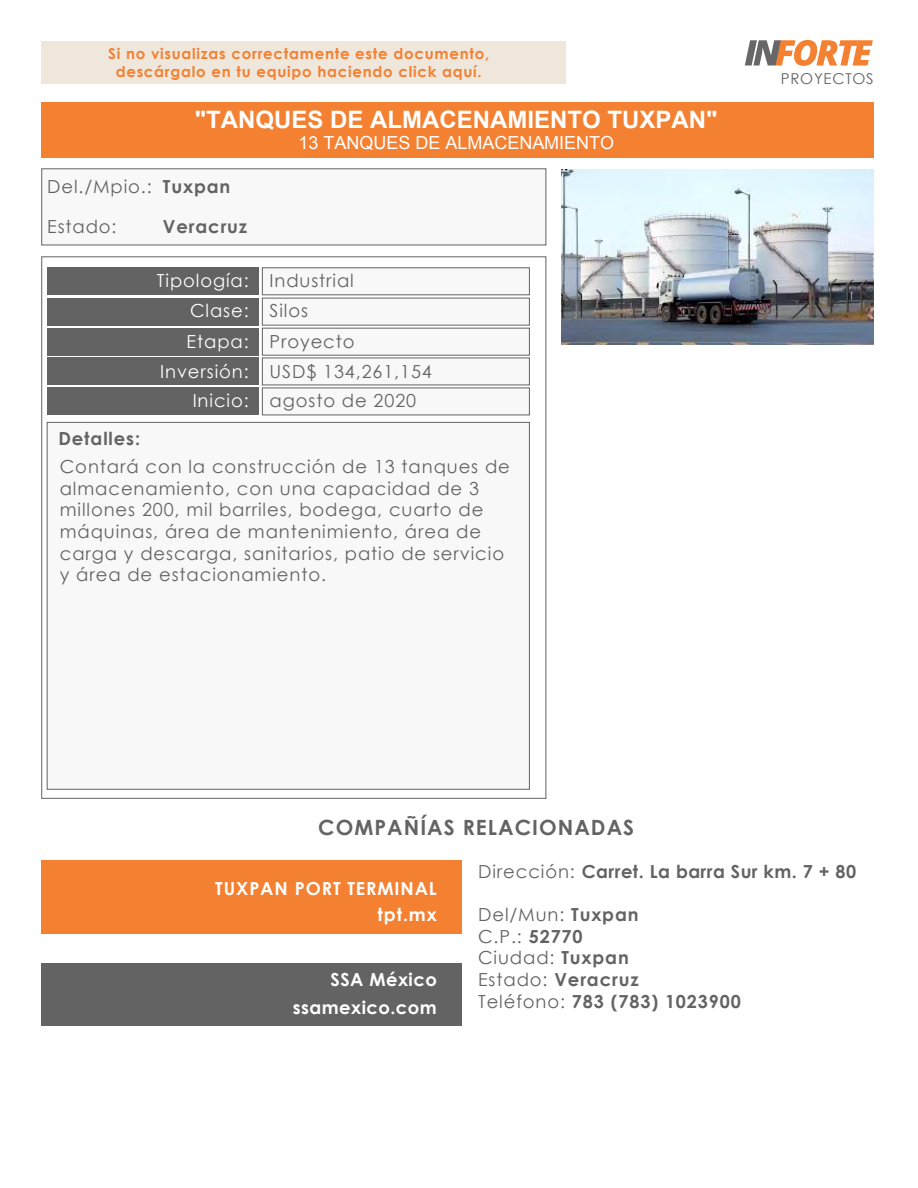
<style>
.page{position:relative;width:918px;height:1188px;background:#fff}
.page>*{position:absolute;margin:0;border:0;box-sizing:border-box;transform-origin:0 0}
.t1{font:700 24px "Arial";color:#fff}
.t2{font:700 21px "Century Gothic";letter-spacing:.05em;color:#636363}
.t3{font:18px/21.6px "Century Gothic";letter-spacing:.05em;color:#636363}
.t4{font:700 18px/21.6px "Century Gothic";letter-spacing:.05em;color:#636363}
.t5{font:18px/29.8px "Century Gothic";letter-spacing:.05em;color:#fff;text-align:right}
.t6{font:700 18px "Century Gothic";letter-spacing:.025em;color:#636363}
.t7{font:18px "Arial";color:#fff}
.t8{font:700 18px/26.1px "Century Gothic";letter-spacing:.05em;color:#fff;text-align:right}
.t9{font:700 18px/27.6px "Century Gothic";letter-spacing:.025em;color:#fff;text-align:right}
.t10{font:700 15px/18px "Century Gothic";letter-spacing:.05em;color:#f48031;text-align:center}
.t11{font:15px "Century Gothic";letter-spacing:.05em;color:#636363}
.s1{color:#636363}
.s2{font-weight:400}
</style>
<div class="page">
<div style="left:42px;top:103px;width:832px;height:55px;background:#f48031"></div>
<div style="left:42px;top:169px;width:504px;height:76px;background:#f8f8f8"></div>
<div style="left:47px;top:298px;width:211px;height:27px;background:#636363"></div>
<div style="left:47px;top:328px;width:211px;height:27px;background:#636363"></div>
<div style="left:47px;top:358px;width:211px;height:27px;background:#636363"></div>
<div style="left:47px;top:388px;width:211px;height:27px;background:#636363"></div>
<div style="left:262px;top:298px;width:268px;height:27px;background:#f8f8f8;border:1px solid #636363"></div>
<div style="left:47px;top:268px;width:211px;height:27px;background:#636363"></div>
<div style="left:262px;top:268px;width:268px;height:27px;background:#f8f8f8;border:1px solid #636363"></div>
<div style="left:262px;top:328px;width:268px;height:27px;background:#f8f8f8;border:1px solid #636363"></div>
<div style="left:262px;top:358px;width:268px;height:27px;background:#f8f8f8"></div>
<div style="left:262px;top:388px;width:268px;height:27px;background:#f8f8f8"></div>
<div style="left:47px;top:422px;width:483px;height:367px;background:#f8f8f8;border:1px solid #636363"></div>
<div style="left:42px;top:41px;width:524px;height:43px;background:#efe7dc"></div>
<div style="left:41px;top:860px;width:421px;height:74px;background:#f48031"></div>
<div style="left:41px;top:963px;width:421px;height:63px;background:#636363"></div>
<svg style="left:745px;top:40px;width:128px;height:26px"></svg>
<img style="left:561px;top:169px;width:313px;height:175px">
<p class="t10" style="left:108px;top:45px;width:383px">Si no visualizas correctamente este documento, descárgalo en tu equipo haciendo click aquí.</p>
<p class="t3" style="left:47px;top:176px;width:106px">Del./Mpio.:</p>
<p class="t3" style="left:47px;top:215px;width:71px">Estado:</p>
<h1 class="t1" style="left:195px;top:103px;width:524px">"TANQUES DE ALMACENAMIENTO TUXPAN"</h1>
<p class="t7" style="left:299px;top:131px;width:317px">13 TANQUES DE ALMACENAMIENTO</p>
<p class="t4" style="left:163px;top:175px;width:69px">Tuxpan</p>
<p class="t4" style="left:163px;top:215px;width:86px">Veracruz</p>
<p class="t5" style="left:157px;top:265px;width:198px">Tipología: <span class="s1">Industrial</span></p>
<p class="t5" style="left:190px;top:295px;width:119px">Clase: <span class="s1">Silos</span></p>
<p class="t4" style="left:58px;top:427px;width:83px">Detalles:</p>
<p class="t5" style="left:160px;top:326px;width:90px">Etapa:<br>Inversión:<br>Inicio:</p>
<p class="t3" style="left:270px;top:326px;width:164px;line-height:29.8px">Proyecto<br>USD$ 134,261,154 agosto de 2020</p>
<p class="t3" style="left:60px;top:456px;width:452px">Contará con la construcción de 13 tanques de almacenamiento, con una capacidad de 3 millones 200, mil barriles, bodega, cuarto de máquinas, área de mantenimiento, área de carga y descarga, sanitarios, patio de servicio y área de estacionamiento.</p>
<p class="t11" style="left:781px;top:69px;width:94px">PROYECTOS</p>
<p class="t2" style="left:318px;top:815px;width:317px">COMPAÑÍAS RELACIONADAS</p>
<p class="t8" style="left:215px;top:875px;width:223px">TUXPAN PORT TERMINAL tpt.mx</p>
<p class="t9" style="left:293px;top:965px;width:146px">SSA México ssamexico.com</p>
<p class="t6" style="left:478px;top:860px;width:380px"><span class="s2">Dirección:</span> Carret. La barra Sur km. 7 + 80</p>
<p class="t4" style="left:478px;top:903px;width:264px"><span class="s2">Del/Mun:</span> Tuxpan<br><span class="s2">C.P.:</span> 52770<br><span class="s2">Ciudad:</span> Tuxpan<br><span class="s2">Estado:</span> Veracruz<br><span class="s2">Teléfono:</span> 783 (783) 1023900</p>
</div>
